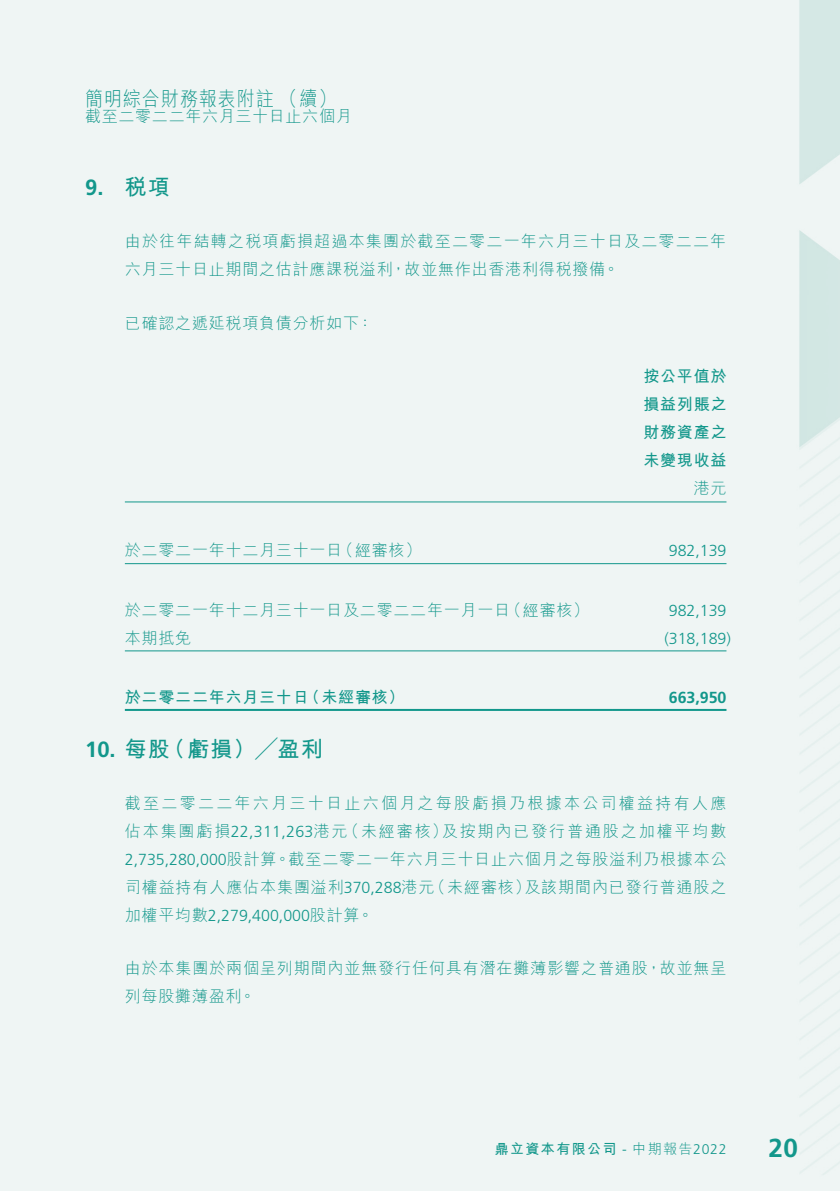
<style>
.page{position:relative;width:840px;height:1191px;background:#fff}
.page>*{position:absolute;margin:0;border:0;box-sizing:border-box;transform-origin:0 0}
.t1{font:700 26px "Frutiger LT Std";color:#12978b}
.t2{font:700 22px "M Hei HK";color:#12978b}
.t3{font:700 22px "Frutiger LT Std";color:#12978b}
.t4{font:300 20px "M Hei HK";letter-spacing:.055em;color:#12978b;scale:.9 1}
.t5{font:300 16px/28px "M Hei HK";letter-spacing:.055em;color:#12978b;text-align:right}
.t6{font:300 16px/28px "M Hei HK";letter-spacing:.075em;color:#12978b}
.t7{font:300 16px "Frutiger LT Std";color:#12978b}
.t8{font:300 16px/28px "M Hei HK";letter-spacing:.14em;color:#12978b;text-align:right}
.t9{font:700 16px/28px "M Hei HK";letter-spacing:.05em;color:#12978b;text-align:justify}
.t10{font:700 16px "Frutiger LT Std";color:#12978b}
.t11{font:700 14px "M Hei HK";letter-spacing:.1em;color:#12978b}
.s1{font-family:"M Hei HK"}
.s2{font-family:"Frutiger LT Std"}
.s3{font-family:"Frutiger LT Std";font-weight:300}
.s4{font-weight:300}
</style>
<div class="page">
<hr style="left:125px;top:501px;width:487px;height:1px;background:#12978b">
<hr style="left:612px;top:501px;width:114px;height:1px;background:#12978b">
<hr style="left:125px;top:563px;width:487px;height:1px;background:#12978b">
<hr style="left:612px;top:563px;width:114px;height:1px;background:#12978b">
<hr style="left:125px;top:650px;width:487px;height:1px;background:#12978b">
<hr style="left:612px;top:650px;width:114px;height:1px;background:#12978b">
<hr style="left:125px;top:709px;width:487px;height:2px;background:#12978b">
<hr style="left:612px;top:709px;width:114px;height:2px;background:#12978b">
<p class="t4" style="left:85px;top:88px;width:280px">簡明綜合財務報表附註（續(</p>
<p class="t5" style="left:85px;top:102px;width:268px">截至二零二二年六月三十日止六個月</p>
<h2 class="t3" style="left:85px;top:175px;width:20px">9.</h2>
<h2 class="t2" style="left:125px;top:171px;width:47px">稅項</h2>
<p class="t6" style="left:125px;top:227px;width:602px">由於往年結轉之稅項虧損超過本集團於截至二零二一年六月三十日及二零二二年六月三十日止期間之估計應課稅溢利，故並無作出香港利得稅撥備。</p>
<p class="t5" style="left:125px;top:309px;width:249px">已確認之遞延稅項負債分析如下：</p>
<p class="t9" style="left:643px;top:361px;width:85px">按公平值於損益列賬之財務資產之未變現收益</p>
<p class="t5" style="left:693px;top:474px;width:34px">港元</p>
<p class="t5" style="left:125px;top:536px;width:219px">於二零二一年十二月三十一日</p>
<p class="t5" style="left:337px;top:536px;width:85px">（經審核(</p>
<p class="t7" style="left:668px;top:542px;width:59px">982,139</p>
<p class="t5" style="left:125px;top:595px;width:386px">於二零二一年十二月三十一日及二零二二年一月一日</p>
<p class="t5" style="left:505px;top:595px;width:85px">（經審核(</p>
<p class="t7" style="left:668px;top:601px;width:59px">982,139</p>
<p class="t5" style="left:125px;top:623px;width:68px">本期抵免</p>
<p class="t7" style="left:664px;top:629px;width:68px">)318,189(</p>
<p class="t9" style="left:304px;top:681px;width:102px">（未經審核(</p>
<p class="t9" style="left:125px;top:681px;width:185px">於二零二二年六月三十日</p>
<h2 class="t2" style="left:163px;top:733px;width:161px">（虧損）╱盈利</h2>
<p class="t10" style="left:668px;top:688px;width:59px">663,950</p>
<h2 class="t3" style="left:85px;top:736px;width:86px">10. <span class="s1">每股</span></h2>
<p class="t8" style="left:125px;top:788px;width:602px">截至二零二二年六月三十日止六個月之每股虧損乃根據本公司權益持有人應及按期內已發行普通股之加權平均數</p>
<p class="t5" style="left:343px;top:816px;width:106px">（未經審核）</p>
<p class="t7" style="left:125px;top:822px;width:224px"><span class="s1">佔本集團虧損</span>22,311,263<span class="s1">港元</span></p>
<p class="t5" style="left:125px;top:844px;width:603px"><span class="s2">2,735,280,000</span>股計算。截至二零二一年六月三十日止六個月之每股溢利乃根據本公及該期間內已發行普通股之</p>
<p class="t5" style="left:429px;top:872px;width:103px">（未經審核）</p>
<p class="t5" style="left:125px;top:872px;width:311px">司權益持有人應佔本集團溢利<span class="s2">370,288</span>港元</p>
<p class="t7" style="left:125px;top:906px;width:250px"><span class="s1">加權平均數</span>2,279,400,000<span class="s1">股計算。</span></p>
<p class="t5" style="left:125px;top:954px;width:602px;text-align:left">由於本集團於兩個呈列期間內並無發行任何具有潛在攤薄影響之普通股，故並無呈列每股攤薄盈利。</p>
<p class="t11" style="left:494px;top:1138px;width:233px">鼎立資本有限公司 <span class="s3">-</span> <span class="s4">中期報告</span><span class="s3">2022</span></p>
<h1 class="t1" style="left:768px;top:1132px;width:31px">20</h1>
</div>
